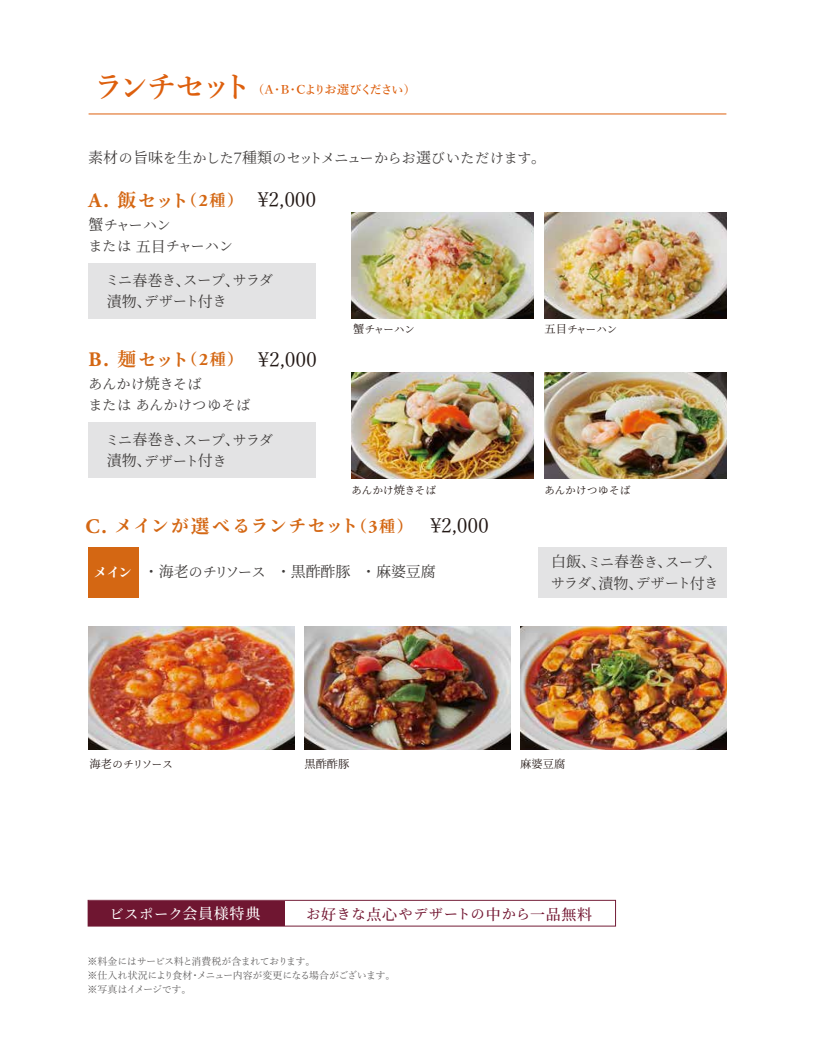
<style>
.page{position:relative;width:815px;height:1063px;background:#fff}
.page>*{position:absolute;margin:0;border:0;box-sizing:border-box;transform-origin:0 0}
.t1{font:600 30px "Yu Mincho";letter-spacing:-.155em;color:#dd5f0d}
.t2{font:20px "Yu Mincho";letter-spacing:-.01em;color:#221815}
.t3{font:700 17.25px "Source Han Serif";letter-spacing:.03em;color:#d46713}
.t4{font:700 17.25px "Source Han Serif";letter-spacing:.07em;color:#d46713}
.t5{font:15px "Source Han Serif";letter-spacing:-.01em;color:#3d3a39}
.t6{font:13.75px/21px "Source Han Serif";letter-spacing:-.02em;color:#3d3a39}
.t7{font:13.75px "Source Han Serif";letter-spacing:-.01em;color:#3d3a39}
.t8{font:13.75px/21.2px "Source Han Serif";letter-spacing:.01em;color:#3d3a39}
.t9{font:13.75px/21.2px "Source Han Serif";letter-spacing:.04em;color:#3d3a39}
.t10{font:500 13.75px "Source Han Serif";letter-spacing:.07em;color:#731732}
.t11{font:500 13.75px "Source Han Serif";letter-spacing:.07em;color:#fff}
.t12{font:600 12px "Yu Mincho";letter-spacing:-.1em;color:#dd5f0d}
.t13{font:11.25px "Source Han Serif";color:#231815}
.t14{font:10.38px "Source Han Serif";letter-spacing:.025em;color:#231815}
.t15{font:10px/14.1px "Yu Mincho";letter-spacing:-.05em;color:#595757}
.s1{font-size:15px}
.s2{font-family:"Adobe Garamond Pro";font-size:16.5px}
.s3{font-family:"Adobe Garamond Pro";font-size:20.62px}
.s4{font-size:18.75px}
.s5{font-size:16px}
.s6{font-family:"Adobe Garamond Pro";font-size:17.5px}
.s7{font-size:11.25px}
.s8{font-weight:700;font-size:13.12px;color:#fff}
.s9{font-size:13.75px}
</style>
<div class="page">
<img style="left:544px;top:213px;width:182px;height:106px">
<img style="left:544px;top:373px;width:182px;height:106px">
<img style="left:351px;top:213px;width:182px;height:106px">
<img style="left:351px;top:373px;width:182px;height:106px">
<div style="left:89px;top:263px;width:227px;height:56px;background:#e3e3e4"></div>
<div style="left:89px;top:423px;width:227px;height:55px;background:#e3e3e4"></div>
<div style="left:89px;top:547px;width:50px;height:51px;background:#d46713"></div>
<div style="left:538px;top:547px;width:188px;height:51px;background:#e3e3e4"></div>
<img style="left:520px;top:627px;width:206px;height:122px">
<img style="left:89px;top:627px;width:206px;height:122px">
<img style="left:304px;top:627px;width:207px;height:122px">
<svg style="left:88px;top:900px;width:528px;height:27px"></svg>
<div style="left:89px;top:901px;width:196px;height:25px;background:#6f1631"></div>
<hr style="left:89px;top:114px;width:637px;height:1px;background:#dd5f0d">
<h1 class="t1" style="left:94px;top:70px;width:160px">ランチセット</h1>
<p class="t12" style="left:252px;top:83px;width:165px">（A・B・Cよりお選びください）</p>
<h3 class="t7" style="left:88px;top:150px;width:459px"><span class="s1">素材</span>の<span class="s1">旨味</span>を<span class="s1">生</span>かした<span class="s2">7</span><span class="s1">種類</span>のセットメニューからお<span class="s1">選</span>びいただけます<span class="s1">。</span></h3>
<h3 class="t3" style="left:89px;top:191px;width:156px"><span class="s3">A.</span> <span class="s4">飯</span>セット<span class="s5">（</span><span class="s6">2</span><span class="s5">種）</span></h3>
<h3 class="t8" style="left:88px;top:215px;width:146px"><span class="s1">蟹</span>チャーハン<br>または<span class="s1">五目</span>チャーハン</h3>
<h2 class="t2" style="left:258px;top:182px;width:60px">\2,000</h2>
<h3 class="t6" style="left:106px;top:270px;width:169px">ミニ<span class="s1">春巻</span>き<span class="s1">、</span>スープ<span class="s1">、</span>サラダ<span class="s1">漬物、</span>デザート<span class="s1">付</span>き</h3>
<h3 class="t3" style="left:89px;top:350px;width:156px"><span class="s3">B.</span> <span class="s4">麺</span>セット<span class="s5">（</span><span class="s6">2</span><span class="s5">種）</span></h3>
<h3 class="t9" style="left:88px;top:373px;width:163px">あんかけ<span class="s1">焼</span>きそば<br>またはあんかけつゆそば</h3>
<h3 class="t6" style="left:106px;top:430px;width:169px">ミニ<span class="s1">春巻</span>き<span class="s1">、</span>スープ<span class="s1">、</span>サラダ<span class="s1">漬物、</span>デザート<span class="s1">付</span>き</h3>
<h2 class="t2" style="left:258px;top:342px;width:60px">\2,000</h2>
<p class="t14" style="left:353px;top:323px;width:63px"><span class="s7">蟹</span>チャーハン</p>
<p class="t14" style="left:352px;top:484px;width:86px">あんかけ<span class="s7">焼</span>きそば</p>
<h3 class="t4" style="left:85px;top:516px;width:329px"><span class="s3">C.</span> メインが<span class="s4">選</span>べるランチセット<span class="s5">（</span><span class="s6">3</span><span class="s5">種）</span></h3>
<h3 class="t5" style="left:94px;top:564px;width:343px"><span class="s8">メイン</span> ・海老<span class="s9">のチリソース</span>　・黒酢酢豚　・麻婆豆腐</h3>
<h2 class="t2" style="left:430px;top:508px;width:60px">\2,000</h2>
<p class="t14" style="left:544px;top:323px;width:74px"><span class="s7">五目</span>チャーハン</p>
<p class="t14" style="left:544px;top:484px;width:87px">あんかけつゆそば</p>
<h3 class="t5" style="left:551px;top:553px;width:173px">白飯、<span class="s9">ミニ</span>春巻<span class="s9">き</span>、<span class="s9">スープ</span>、</h3>
<h3 class="t8" style="left:551px;top:573px;width:169px">サラダ<span class="s1">、漬物、</span>デザート<span class="s1">付</span>き</h3>
<p class="t14" style="left:90px;top:758px;width:85px"><span class="s7">海老</span>のチリソース</p>
<p class="t13" style="left:304px;top:758px;width:46px">黒酢酢豚</p>
<p class="t13" style="left:520px;top:758px;width:46px">麻婆豆腐</p>
<h3 class="t11" style="left:110px;top:906px;width:152px">ビスポーク<span class="s1">会員様特典</span></h3>
<h3 class="t10" style="left:306px;top:906px;width:287px">お<span class="s1">好</span>きな<span class="s1">点心</span>やデザートの<span class="s1">中</span>から<span class="s1">一品無料</span></h3>
<p class="t15" style="left:88px;top:953px;width:309px">※料金にはサービス料と消費税が含まれております。<br>※仕入れ状況により食材・メニュー内容が変更になる場合がございます。※写真はイメージです。</p>
</div>
